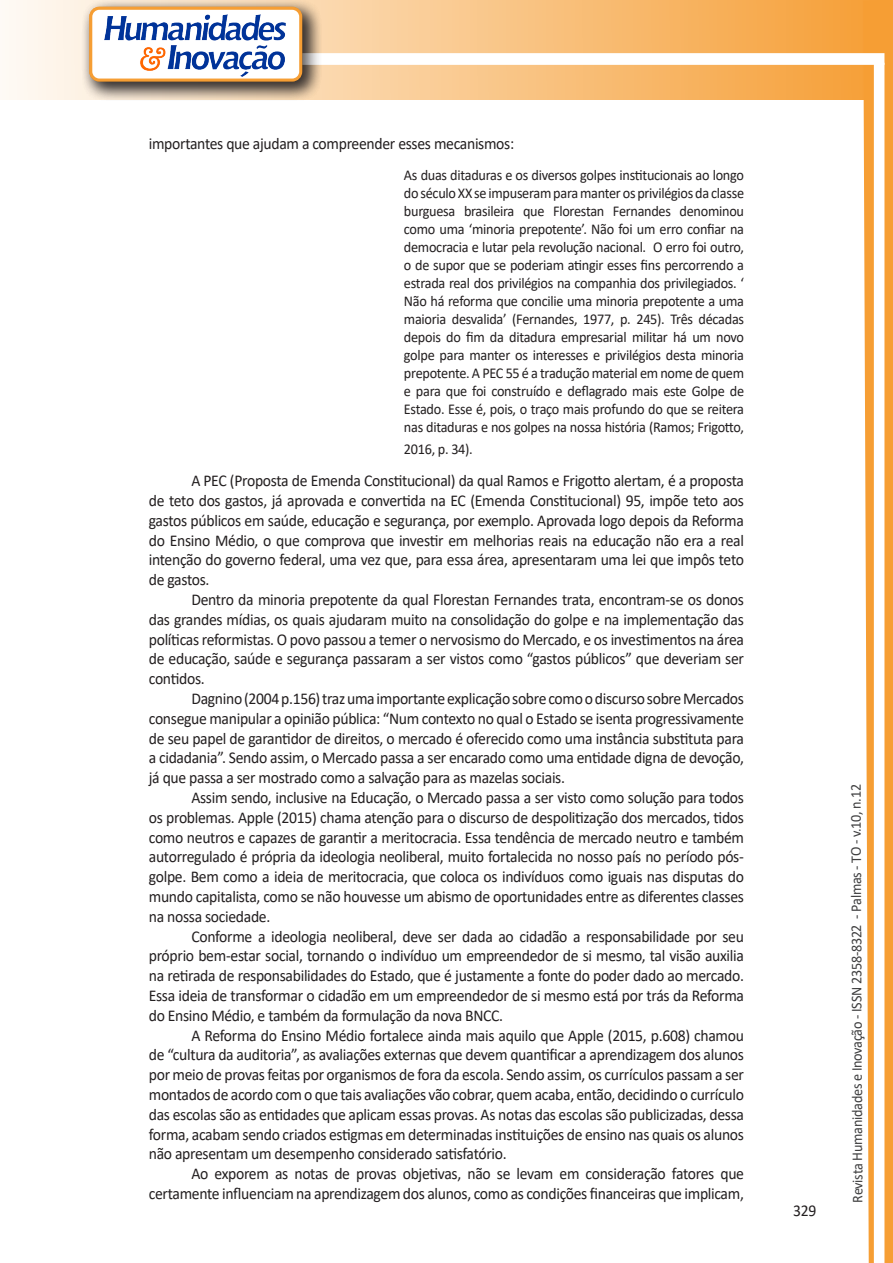
<style>
.page{position:relative;width:893px;height:1263px;background:#fff}
.page>*{position:absolute;margin:0;border:0;box-sizing:border-box;transform-origin:0 0}
.texto{font:16.5px/19.8px "Calibri";letter-spacing:-.02em;color:#231f20;text-align:justify;scale:.95 1}
.citacao{font:15px/18px "Calibri";letter-spacing:-.02em;color:#231f20;text-align:justify;scale:.95 1}
.t1{font:15px "Calibri";letter-spacing:-.025em;color:#3e3e3f;scale:.95 1}
</style>
<div class="page">
<svg style="left:5px;top:0;width:858px;height:100px;background:#f9c484"></svg>
<div style="left:302px;top:53px;width:582px;height:12px;background:#fff;border:2px solid #fff"></div>
<svg style="left:863px;top:0;width:30px;height:1263px"></svg>
<div style="left:81px;top:0;width:241px;height:102px;background:#231f20;opacity:.75"></div>
<div style="left:91px;top:8px;width:210px;height:72px;background:#fff;border-radius:9px"></div>
<img style="left:104px;top:14px;width:181px;height:62px">
<div style="left:89px;top:7px;width:213px;height:75px;border:3px solid #f69e34;border-radius:9px"></div>
<p class="texto" style="left:149px;top:133px;width:386px">importantes que ajudam a compreender esses mecanismos:</p>
<p class="citacao" style="left:404px;top:166px;width:360px">As duas ditaduras e os diversos golpes institucionais ao longo do século XX se impuseram para manter os privilégios da classe burguesa brasileira que Florestan Fernandes denominou como uma ‘minoria prepotente’. Não foi um erro confiar na democracia e lutar pela revolução nacional. O erro foi outro, o de supor que se poderiam atingir esses fins percorrendo a estrada real dos privilégios na companhia dos privilegiados. ‘ Não há reforma que concilie uma minoria prepotente a uma maioria desvalida’ (Fernandes, 1977, p. 245). Três décadas depois do fim da ditadura empresarial militar há um novo golpe para manter os interesses e privilégios desta minoria prepotente. A PEC 55 é a tradução material em nome de quem e para que foi construído e deflagrado mais este Golpe de Estado. Esse é, pois, o traço mais profundo do que se reitera nas ditaduras e nos golpes na nossa história (Ramos; Frigotto,</p>
<p class="citacao" style="left:404px;top:439px;width:74px">2016, p. 34).</p>
<p class="texto" style="left:149px;top:470px;width:628px;text-indent:43px">A PEC (Proposta de Emenda Constitucional) da qual Ramos e Frigotto alertam, é a proposta de teto dos gastos, já aprovada e convertida na EC (Emenda Constitucional) 95, impõe teto aos gastos públicos em saúde, educação e segurança, por exemplo. Aprovada logo depois da Reforma do Ensino Médio, o que comprova que investir em melhorias reais na educação não era a real intenção do governo federal, uma vez que, para essa área, apresentaram uma lei que impôs teto de gastos.</p>
<p class="texto" style="left:149px;top:589px;width:628px;text-indent:43px">Dentro da minoria prepotente da qual Florestan Fernandes trata, encontram-se os donos das grandes mídias, os quais ajudaram muito na consolidação do golpe e na implementação das políticas reformistas. O povo passou a temer o nervosismo do Mercado, e os investimentos na área de educação, saúde e segurança passaram a ser vistos como “gastos públicos” que deveriam ser contidos.</p>
<p class="texto" style="left:149px;top:688px;width:628px;text-indent:43px">Dagnino (2004 p.156) traz uma importante explicação sobre como o discurso sobre Mercados consegue manipular a opinião pública: “Num contexto no qual o Estado se isenta progressivamente de seu papel de garantidor de direitos, o mercado é oferecido como uma instância substituta para a cidadania”. Sendo assim, o Mercado passa a ser encarado como uma entidade digna de devoção, já que passa a ser mostrado como a salvação para as mazelas sociais.</p>
<p class="texto" style="left:149px;top:787px;width:628px;text-indent:43px">Assim sendo, inclusive na Educação, o Mercado passa a ser visto como solução para todos os problemas. Apple (2015) chama atenção para o discurso de despolitização dos mercados, tidos como neutros e capazes de garantir a meritocracia. Essa tendência de mercado neutro e também autorregulado é própria da ideologia neoliberal, muito fortalecida no nosso país no período pós&shy;golpe. Bem como a ideia de meritocracia, que coloca os indivíduos como iguais nas disputas do mundo capitalista, como se não houvesse um abismo de oportunidades entre as diferentes classes na nossa sociedade.</p>
<p class="texto" style="left:149px;top:926px;width:628px;text-indent:43px">Conforme a ideologia neoliberal, deve ser dada ao cidadão a responsabilidade por seu próprio bem-estar social, tornando o indivíduo um empreendedor de si mesmo, tal visão auxilia na retirada de responsabilidades do Estado, que é justamente a fonte do poder dado ao mercado.<br>Essa ideia de transformar o cidadão em um empreendedor de si mesmo está por trás da Reforma do Ensino Médio, e também da formulação da nova BNCC.</p>
<p class="texto" style="left:149px;top:1025px;width:628px;text-indent:43px">A Reforma do Ensino Médio fortalece ainda mais aquilo que Apple (2015, p.608) chamou de “cultura da auditoria”, as avaliações externas que devem quantificar a aprendizagem dos alunos por meio de provas feitas por organismos de fora da escola. Sendo assim, os currículos passam a ser montados de acordo com o que tais avaliações vão cobrar, quem acaba, então, decidindo o currículo das escolas são as entidades que aplicam essas provas. As notas das escolas são publicizadas, dessa forma, acabam sendo criados estigmas em determinadas instituições de ensino nas quais os alunos não apresentam um desempenho considerado satisfatório.</p>
<p class="texto" style="left:149px;top:1163px;width:628px;text-align:right">Ao exporem as notas de provas objetivas, não se levam em consideração fatores que certamente influenciam na aprendizagem dos alunos, como as condições financeiras que implicam,</p>
<p class="texto" style="left:793px;top:1200px;width:26px">329</p>
<p class="t1" style="left:846px;top:1203px;width:442px;rotate:-90deg">Revista Humanidades e Inovação - ISSN 2358-8322 - Palmas - TO - v.10, n.12</p>
</div>
